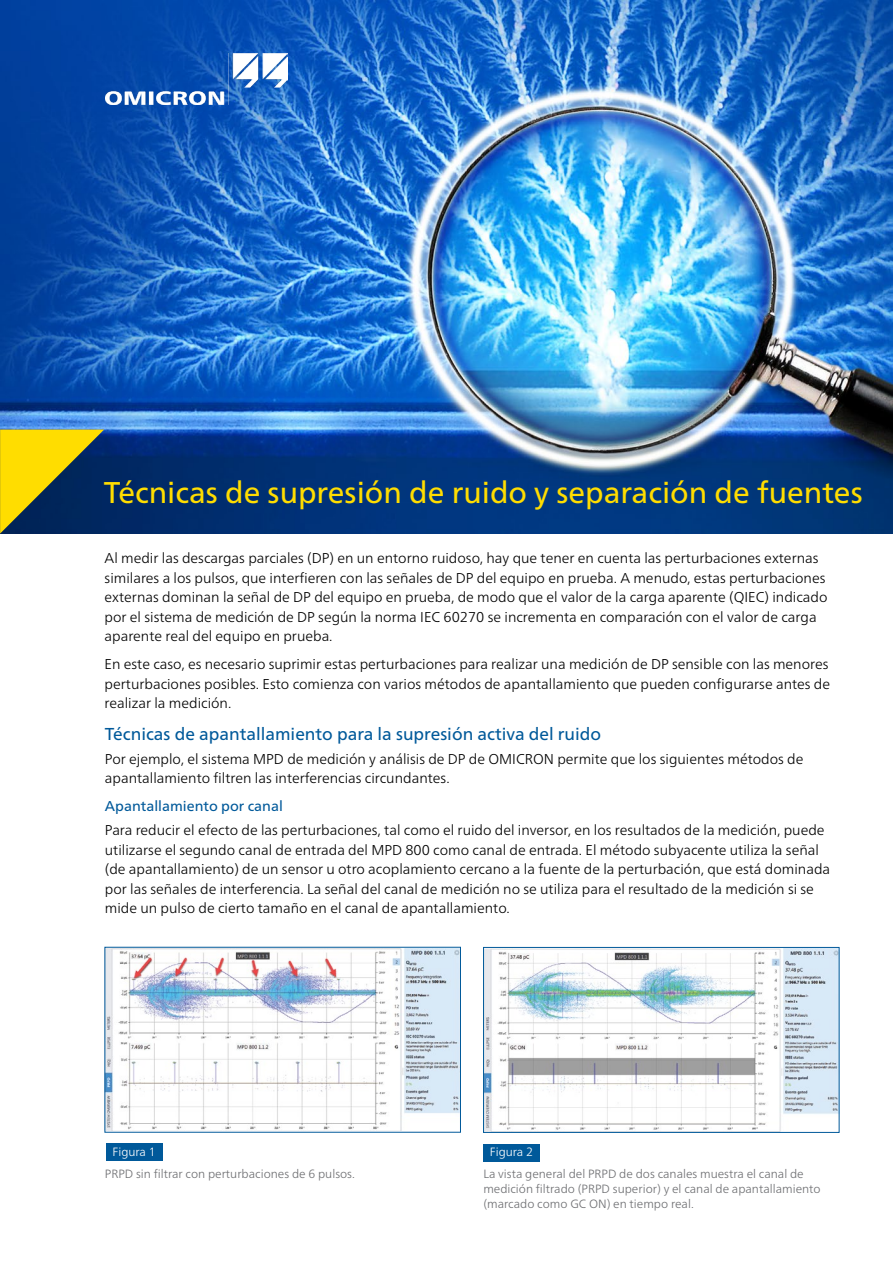
<style>
.page{position:relative;width:893px;height:1263px;background:#fff}
.page>*{position:absolute;margin:0;border:0;box-sizing:border-box;transform-origin:0 0}
.t1{font:30px "Frutiger Neue LTW1 G";color:#fd0}
.t2{font:17.25px "Frutiger Neue LTW1 G";color:#00599a}
.t3{font:300 14.25px/19.5px "Frutiger Neue LTW1 G";color:#000}
.t4{font:14.25px "Frutiger Neue LTW1 G";color:#00599a}
.t5{font:300 12px/15px "Frutiger Neue LTW1 G";color:#6d6e71}
.t6{font:300 12px "Frutiger Neue LTW1 G";color:#fff}
</style>
<div class="page">
<img style="left:0;top:0;width:893px;height:534px">
<svg style="left:0;top:429px;width:104px;height:105px;background:#7f812f"></svg>
<img style="left:105px;top:54px;width:182px;height:50px">
<div style="left:483px;top:1144px;width:57px;height:17px;background:#00599a"></div>
<div style="left:106px;top:1143px;width:56px;height:18px;background:#00599a"></div>
<img style="left:107px;top:949px;width:352px;height:181px">
<img style="left:485px;top:949px;width:352px;height:181px">
<div style="left:483px;top:947px;width:356px;height:185px;border:1px solid #00599a"></div>
<p class="t1" style="left:104px;top:470px;width:760px">Técnicas de supresión de ruido y separación de fuentes</p>
<p class="t3" style="left:105px;top:548px;width:724px">Al medir las descargas parciales (DP) en un entorno ruidoso, hay que tener en cuenta las perturbaciones externas similares a los pulsos, que interfieren con las señales de DP del equipo en prueba. A menudo, estas perturbaciones externas dominan la señal de DP del equipo en prueba, de modo que el valor de la carga aparente (QIEC) indicado por el sistema de medición de DP según la norma IEC 60270 se incrementa en comparación con el valor de carga aparente real del equipo en prueba.</p>
<p class="t3" style="left:105px;top:654px;width:727px;text-align:justify">En este caso, es necesario suprimir estas perturbaciones para realizar una medición de DP sensible con las menores perturbaciones posibles. Esto comienza con varios métodos de apantallamiento que pueden configurarse antes de realizar la medición.</p>
<p class="t2" style="left:105px;top:721px;width:498px">Técnicas de apantallamiento para la supresión activa del ruido</p>
<p class="t3" style="left:105px;top:749px;width:700px">Por ejemplo, el sistema MPD de medición y análisis de DP de OMICRON permite que los siguientes métodos de apantallamiento filtren las interferencias circundantes.</p>
<p class="t4" style="left:105px;top:796px;width:180px">Apantallamiento por canal</p>
<p class="t3" style="left:105px;top:820px;width:727px">Para reducir el efecto de las perturbaciones, tal como el ruido del inversor, en los resultados de la medición, puede utilizarse el segundo canal de entrada del MPD 800 como canal de entrada. El método subyacente utiliza la señal (de apantallamiento) de un sensor u otro acoplamiento cercano a la fuente de la perturbación, que está dominada por las señales de interferencia. La señal del canal de medición no se utiliza para el resultado de la medición si se mide un pulso de cierto tamaño en el canal de apantallamiento.</p>
<p class="t6" style="left:113px;top:1144px;width:45px">Figura 1</p>
<p class="t5" style="left:105px;top:1167px;width:252px">PRPD sin filtrar con perturbaciones de 6 pulsos.</p>
<p class="t6" style="left:490px;top:1144px;width:45px">Figura 2</p>
<p class="t5" style="left:483px;top:1166px;width:339px">La vista general del PRPD de dos canales muestra el canal de medición filtrado (PRPD superior) y el canal de apantallamiento (marcado como GC ON) en tiempo real.</p>
</div>
